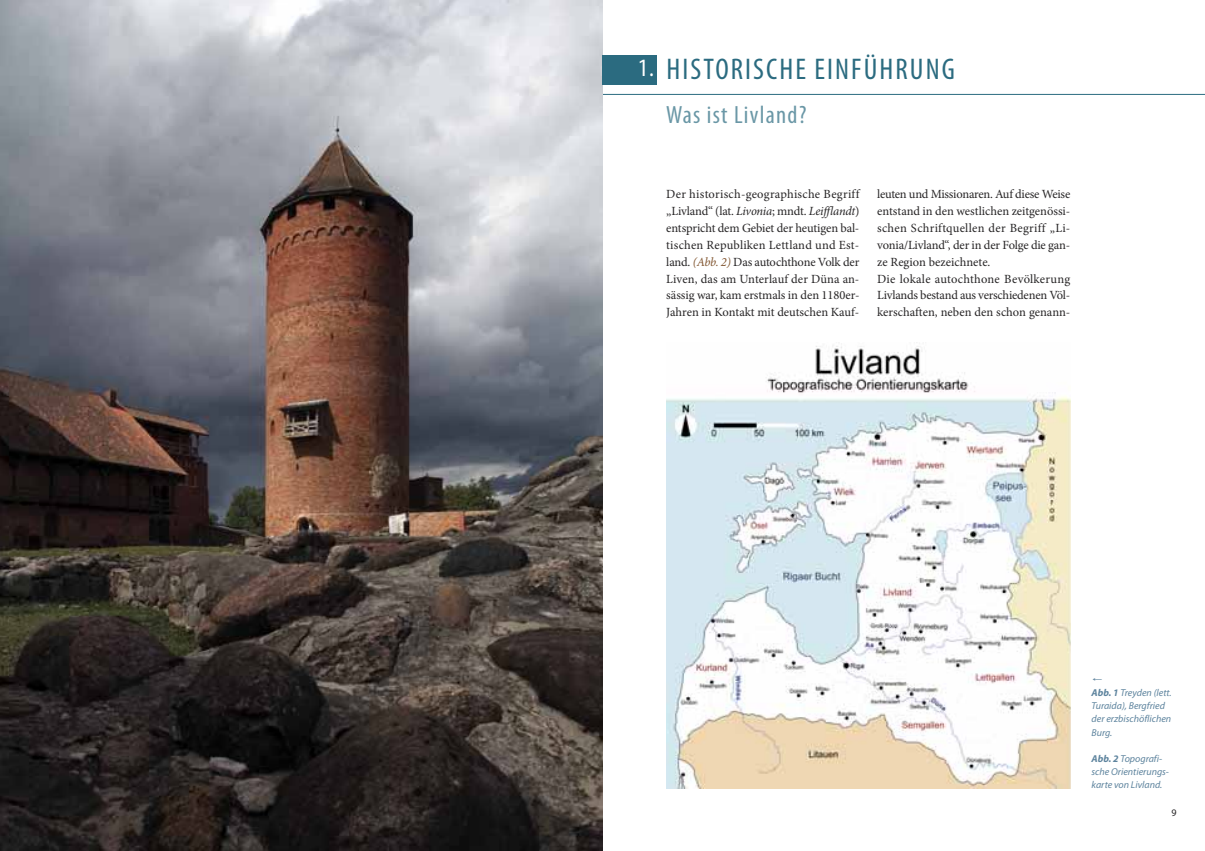
<style>
.page{position:relative;width:1205px;height:851px;background:#fff}
.page>*{position:absolute;margin:0;border:0;box-sizing:border-box;transform-origin:0 0}
.t1{font:condensed 30px "Myriad Pro";letter-spacing:.07em;color:#2b6b80}
.t2{font:condensed 25px "Myriad Pro";letter-spacing:.05em;color:#6a97a6}
.t3{font:condensed 25px "Myriad Pro";color:#fff}
.t4{font:12.5px/16.9px "Minion Pro";letter-spacing:-.005em;color:#272526;text-align:justify}
.t5{font:12.5px "Lucida Sans Unicode";color:#5e849e}
.t6{font:italic 10px/13.1px "Myriad Pro";color:#5e849e}
.t7{font:10px "Myriad Pro";color:#272526}
.s1{font-style:italic}
.s2{font-style:italic;color:#835833}
.s3{font-weight:700}
</style>
<div class="page">
<hr style="left:602px;top:0;width:1px;height:850px;background:#272526">
<hr style="left:602px;top:94px;width:603px;height:1px;background:#2b6b80">
<img style="left:0;top:0;width:602px;height:850px">
<img style="left:666px;top:345px;width:404px;height:443px">
<div style="left:602px;top:55px;width:55px;height:29px;background:#2b6b80"></div>
<p class="t3" style="left:638px;top:59px;width:17px">1.</p>
<p class="t1" style="left:666px;top:59px;width:290px">HISTORISCHE EINFÜHRUNG</p>
<p class="t2" style="left:666px;top:106px;width:142px">Was ist Livland?</p>
<p class="t4" style="left:666px;top:187px;width:195px">Der historisch-geographische Begriff „Livland“ (lat. <span class="s1">Livonia</span>; mndt. <span class="s1">Leifflandt</span>) entspricht dem Gebiet der heutigen bal&shy;tischen Republiken Lettland und Est&shy;land. <span class="s2">(Abb. 2)</span> Das autochthone Volk der Liven, das am Unterlauf der Düna an&shy;sässig war, kam erstmals in den 1180er-Jahren in Kontakt mit deutschen Kauf-</p>
<p class="t4" style="left:877px;top:187px;width:195px">leuten und Missionaren. Auf diese Weise entstand in den westlichen zeitgenössi&shy;schen Schriftquellen der Begriff „Li&shy;vonia/Livland“, der in der Folge die gan&shy;ze Region bezeichnete.</p>
<p class="t4" style="left:877px;top:271px;width:195px">Die lokale autochthone Bevölkerung Livlands bestand aus verschiedenen Völ&shy;kerschaften, neben den schon genann-</p>
<p class="t5" style="left:1091px;top:669px;width:13px">←</p>
<p class="t6" style="left:1091px;top:687px;width:82px"><span class="s3">Abb. 1</span> Treyden (lett.<br>Turaida), Bergfried der erzbischöflichen<br>Burg.</p>
<p class="t6" style="left:1091px;top:752px;width:79px"><span class="s3">Abb. 2</span> Topografi&shy;sche Orientierungs&shy;karte von Livland.</p>
<p class="t7" style="left:1171px;top:808px;width:7px">9</p>
</div>
